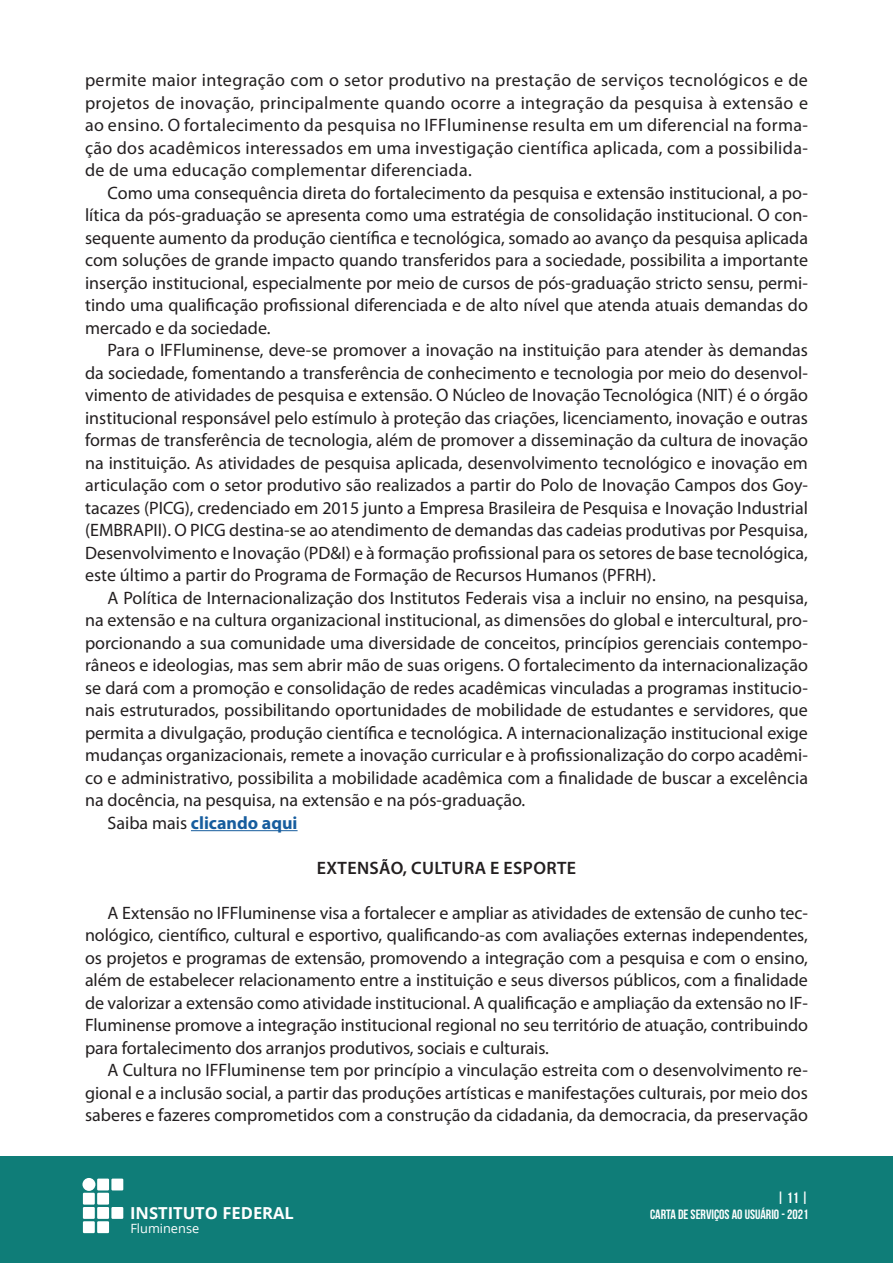
<style>
.page{position:relative;width:893px;height:1263px;background:#fff}
.page>*{position:absolute;margin:0;border:0;box-sizing:border-box;transform-origin:0 0}
.t1{font:18px/22.5px "Myriad Pro";color:#231f20;text-align:justify}
.Entretítulo{font:600 18px "Myriad Pro";letter-spacing:.02em;color:#231f20}
.t2{font:700 18px "Myriad Pro";color:#175d9e}
.t3{font:700 16.5px "Open Sans";color:#fff}
.t4{font:700 15px "Bebas Neue";color:#fff}
.t5{font:700 13.5px "Bebas Neue";color:#fff}
.t6{font:12.75px "Open Sans";color:#fff}
.s1{font-weight:400;color:#231f20}
</style>
<div class="page">
<div style="left:0;top:1157px;width:893px;height:106px;background:#0f7d78"></div>
<div style="left:97px;top:1178px;width:12px;height:12px;background:#fff"></div>
<div style="left:111px;top:1178px;width:12px;height:12px;background:#fff"></div>
<div style="left:111px;top:1207px;width:12px;height:12px;background:#fff"></div>
<div style="left:83px;top:1193px;width:12px;height:11px;background:#fff"></div>
<div style="left:97px;top:1193px;width:12px;height:11px;background:#fff"></div>
<div style="left:83px;top:1207px;width:12px;height:12px;background:#fff"></div>
<div style="left:97px;top:1207px;width:12px;height:12px;background:#fff"></div>
<div style="left:83px;top:1221px;width:12px;height:12px;background:#fff"></div>
<div style="left:97px;top:1221px;width:12px;height:12px;background:#fff"></div>
<div style="left:82px;top:1178px;width:13px;height:13px;background:#fff;border-radius:50%"></div>
<hr style="left:191px;top:830px;width:107px;height:1px;background:#175d9e">
<p class="t1" style="left:85px;top:69px;width:724px">permite maior integração com o setor produtivo na prestação de serviços tecnológicos e de projetos de inovação, principalmente quando ocorre a integração da pesquisa à extensão e ao ensino. O fortalecimento da pesquisa no IFFluminense resulta em um diferencial na forma&shy;ção dos acadêmicos interessados em uma investigação científica aplicada, com a possibilida&shy;de de uma educação complementar diferenciada.</p>
<p class="t1" style="left:85px;top:181px;width:724px;text-indent:22px">Como uma consequência direta do fortalecimento da pesquisa e extensão institucional, a po&shy;lítica da pós-graduação se apresenta como uma estratégia de consolidação institucional. O con&shy;sequente aumento da produção científica e tecnológica, somado ao avanço da pesquisa aplicada com soluções de grande impacto quando transferidos para a sociedade, possibilita a importante inserção institucional, especialmente por meio de cursos de pós-graduação stricto sensu, permi&shy;tindo uma qualificação profissional diferenciada e de alto nível que atenda atuais demandas do mercado e da sociedade.</p>
<p class="t1" style="left:85px;top:339px;width:724px;text-indent:22px">Para o IFFluminense, deve-se promover a inovação na instituição para atender às demandas da sociedade, fomentando a transferência de conhecimento e tecnologia por meio do desenvol&shy;vimento de atividades de pesquisa e extensão. O Núcleo de Inovação Tecnológica (NIT) é o órgão institucional responsável pelo estímulo à proteção das criações, licenciamento, inovação e outras formas de transferência de tecnologia, além de promover a disseminação da cultura de inovação na instituição. As atividades de pesquisa aplicada, desenvolvimento tecnológico e inovação em articulação com o setor produtivo são realizados a partir do Polo de Inovação Campos dos Goy&shy;tacazes (PICG), credenciado em 2015 junto a Empresa Brasileira de Pesquisa e Inovação Industrial (EMBRAPII). O PICG destina-se ao atendimento de demandas das cadeias produtivas por Pesquisa, Desenvolvimento e Inovação (PD&amp;I) e à formação profissional para os setores de base tecnológica, este último a partir do Programa de Formação de Recursos Humanos (PFRH).</p>
<p class="t1" style="left:85px;top:586px;width:724px;text-indent:22px">A Política de Internacionalização dos Institutos Federais visa a incluir no ensino, na pesquisa, na extensão e na cultura organizacional institucional, as dimensões do global e intercultural, pro&shy;porcionando a sua comunidade uma diversidade de conceitos, princípios gerenciais contempo&shy;râneos e ideologias, mas sem abrir mão de suas origens. O fortalecimento da internacionalização se dará com a promoção e consolidação de redes acadêmicas vinculadas a programas institucio&shy;nais estruturados, possibilitando oportunidades de mobilidade de estudantes e servidores, que permita a divulgação, produção científica e tecnológica. A internacionalização institucional exige mudanças organizacionais, remete a inovação curricular e à profissionalização do corpo acadêmi&shy;co e administrativo, possibilita a mobilidade acadêmica com a finalidade de buscar a excelência na docência, na pesquisa, na extensão e na pós-graduação.</p>
<p class="t2" style="left:108px;top:811px;width:192px"><span class="s1">Saiba mais</span> clicando aqui</p>
<p class="Entretítulo" style="left:317px;top:858px;width:261px">EXTENSÃO, CULTURA E ESPORTE</p>
<p class="t1" style="left:85px;top:901px;width:724px;text-indent:22px">A Extensão no IFFluminense visa a fortalecer e ampliar as atividades de extensão de cunho tec&shy;nológico, científico, cultural e esportivo, qualificando-as com avaliações externas independentes, os projetos e programas de extensão, promovendo a integração com a pesquisa e com o ensino, além de estabelecer relacionamento entre a instituição e seus diversos públicos, com a finalidade de valorizar a extensão como atividade institucional. A qualificação e ampliação da extensão no IF-Fluminense promove a integração institucional regional no seu território de atuação, contribuindo para fortalecimento dos arranjos produtivos, sociais e culturais.</p>
<p class="t1" style="left:85px;top:1059px;width:724px;text-indent:22px">A Cultura no IFFluminense tem por princípio a vinculação estreita com o desenvolvimento re&shy;gional e a inclusão social, a partir das produções artísticas e manifestações culturais, por meio dos saberes e fazeres comprometidos com a construção da cidadania, da democracia, da preservação</p>
<p class="t3" style="left:130px;top:1201px;width:165px">INSTITUTO FEDERAL</p>
<p class="t6" style="left:130px;top:1220px;width:70px">Fluminense</p>
<p class="t4" style="left:777px;top:1189px;width:33px">| 11 |</p>
<p class="t5" style="left:650px;top:1207px;width:160px">CARTA DE SERVIÇOS AO USUÁRIO - 2021</p>
</div>
